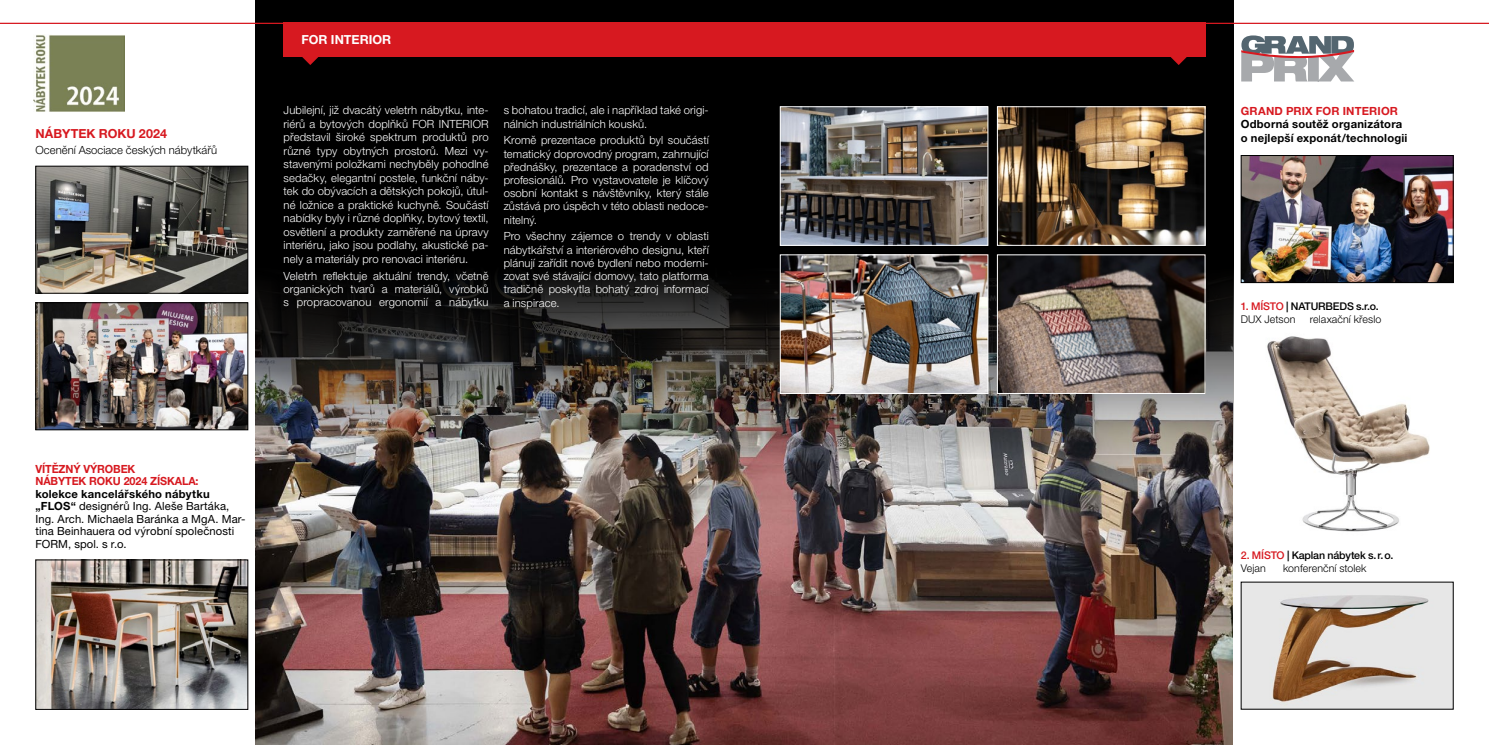
<style>
.page{position:relative;width:1489px;height:745px;background:#fff}
.page>*{position:absolute;margin:0;border:0;box-sizing:border-box;transform-origin:0 0}
.t1{font:700 12.5px "Helvetica Neue LT Pro";letter-spacing:.005em;color:#d71920}
.t2{font:700 12.5px "Helvetica Neue LT Pro";color:#fff}
.t3{font:300 11.25px/13.5px "Helvetica Neue LT Pro";letter-spacing:.01em;color:#fff;text-align:justify}
.t4{font:11.25px/12.5px "Helvetica Neue LT Pro";letter-spacing:.01em;color:#000}
.t5{font:700 11.25px/13.5px "Helvetica Neue LT Pro";letter-spacing:.02em;color:#000}
.t6{font:700 11.25px/12.5px "Helvetica Neue LT Pro";letter-spacing:-.01em;color:#d71920;scale:.96 1}
.t7{font:300 11.25px "Helvetica Neue LT Pro";color:#000}
.t8{font:700 11.25px "Helvetica Neue LT Pro";letter-spacing:.015em;color:#d71920}
.t9{font:500 10.62px/12.8px "Helvetica Neue LT Pro";letter-spacing:-.015em;color:#000}
.t10{font:300 10.62px "Helvetica Neue LT Pro";letter-spacing:.005em;color:#000}
.s1{font-weight:700}
.s2{color:#d71920}
.s3{font-weight:300}
</style>
<div class="page">
<img style="left:255px;top:498px;width:977px;height:246px">
<img style="left:255px;top:251px;width:978px;height:247px">
<div style="left:255px;top:0;width:978px;height:251px;background:#000"></div>
<div style="left:283px;top:23px;width:462px;height:34px;background:#d71920"></div>
<div style="left:744px;top:23px;width:461px;height:34px;background:#d71920"></div>
<hr style="left:0;top:23px;width:745px;height:1px;background:#d71920">
<hr style="left:744px;top:23px;width:744px;height:1px;background:#d71920">
<svg style="left:302px;top:57px;width:17px;height:8px"></svg>
<svg style="left:1170px;top:57px;width:17px;height:8px"></svg>
<img style="left:37px;top:304px;width:209px;height:124px">
<div style="left:35px;top:302px;width:213px;height:128px;border:1px solid #000"></div>
<img style="left:37px;top:168px;width:209px;height:123px">
<div style="left:35px;top:166px;width:213px;height:127px;border:1px solid #000"></div>
<img style="left:1242px;top:157px;width:209px;height:124px">
<div style="left:1240px;top:155px;width:213px;height:128px;border:1px solid #000"></div>
<img style="left:1242px;top:583px;width:209px;height:124px">
<img style="left:37px;top:561px;width:209px;height:146px">
<div style="left:35px;top:559px;width:213px;height:150px;border:1px solid #000"></div>
<svg style="left:1241px;top:35px;width:113px;height:46px"></svg>
<img style="left:999px;top:256px;width:204px;height:135px">
<img style="left:782px;top:256px;width:204px;height:135px">
<div style="left:780px;top:254px;width:208px;height:139px;border:1px solid #fff"></div>
<img style="left:999px;top:108px;width:204px;height:135px">
<div style="left:997px;top:106px;width:208px;height:139px;border:1px solid #fff"></div>
<img style="left:782px;top:108px;width:204px;height:135px">
<div style="left:780px;top:106px;width:208px;height:139px;border:1px solid #fff"></div>
<img style="left:1267px;top:336px;width:163px;height:196px">
<img style="left:34px;top:35px;width:90px;height:76px">
<p class="t1" style="left:36px;top:125px;width:133px">NÁBYTEK ROKU 2024</p>
<p class="t7" style="left:36px;top:143px;width:183px">Ocenění Asociace českých nábytkářů</p>
<p class="t2" style="left:301px;top:32px;width:91px">FOR INTERIOR</p>
<p class="t3" style="left:283px;top:103px;width:206px">Jubilejní, již dvacátý veletrh nábytku, inte&shy;riérů a bytových doplňků FOR INTERIOR představil široké spektrum produktů pro různé typy obytných prostorů. Mezi vy&shy;stavenými položkami nechyběly pohodlné sedačky, elegantní postele, funkční náby&shy;tek do obývacích a dětských pokojů, útul&shy;né ložnice a praktické kuchyně. Součástí nabídky byly i různé doplňky, bytový textil, osvětlení a produkty zaměřené na úpravy interiéru, jako jsou podlahy, akustické pa&shy;nely a materiály pro renovaci interiéru.</p>
<p class="t3" style="left:283px;top:268px;width:206px">Veletrh reflektuje aktuální trendy, včetně organických tvarů a materiálů, výrobků s propracovanou ergonomií a nábytku</p>
<p class="t3" style="left:503px;top:103px;width:206px">s bohatou tradicí, ale i například také origi&shy;nálních industriálních kousků.</p>
<p class="t3" style="left:503px;top:133px;width:206px">Kromě prezentace produktů byl součástí tematický doprovodný program, zahrnující přednášky, prezentace a poradenství od profesionálů. Pro vystavovatele je klíčový osobní kontakt s návštěvníky, který stále zůstává pro úspěch v této oblasti nedoce&shy;nitelný.</p>
<p class="t3" style="left:503px;top:229px;width:206px">Pro všechny zájemce o trendy v oblasti nábytkářství a interiérového designu, kteří plánují zařídit nové bydlení nebo moderni&shy;zovat své stávající domovy, tato platforma tradičně poskytla bohatý zdroj informací a inspirace.</p>
<p class="t6" style="left:35px;top:462px;width:171px">VÍTĚZNÝ VÝROBEK<br>NÁBYTEK ROKU 2024 ZÍSKALA:</p>
<p class="t4" style="left:35px;top:487px;width:211px"><span class="s1">kolekce kancelářského nábytku „FLOS“</span> designérů Ing. Aleše Bartáka, Ing. Arch. Michaela Baránka a MgA. Mar&shy;tina Beinhauera od výrobní společnosti FORM, spol. s r.o.</p>
<p class="t8" style="left:1240px;top:104px;width:159px">GRAND PRIX FOR INTERIOR</p>
<p class="t5" style="left:1240px;top:117px;width:168px">Odborná soutěž organizátora o nejlepší exponát/technologii</p>
<p class="t9" style="left:1240px;top:300px;width:139px"><span class="s2">1. MÍSTO</span> | NATURBEDS s.r.o.<br><span class="s3">DUX Jetson</span></p>
<p class="t10" style="left:1309px;top:312px;width:73px">relaxační křeslo</p>
<p class="t9" style="left:1240px;top:548px;width:154px"><span class="s2">2. MÍSTO</span> | Kaplan nábytek s.r.o.<br><span class="s3">Vejan</span></p>
<p class="t10" style="left:1282px;top:561px;width:85px">konferenční stolek</p>
</div>
